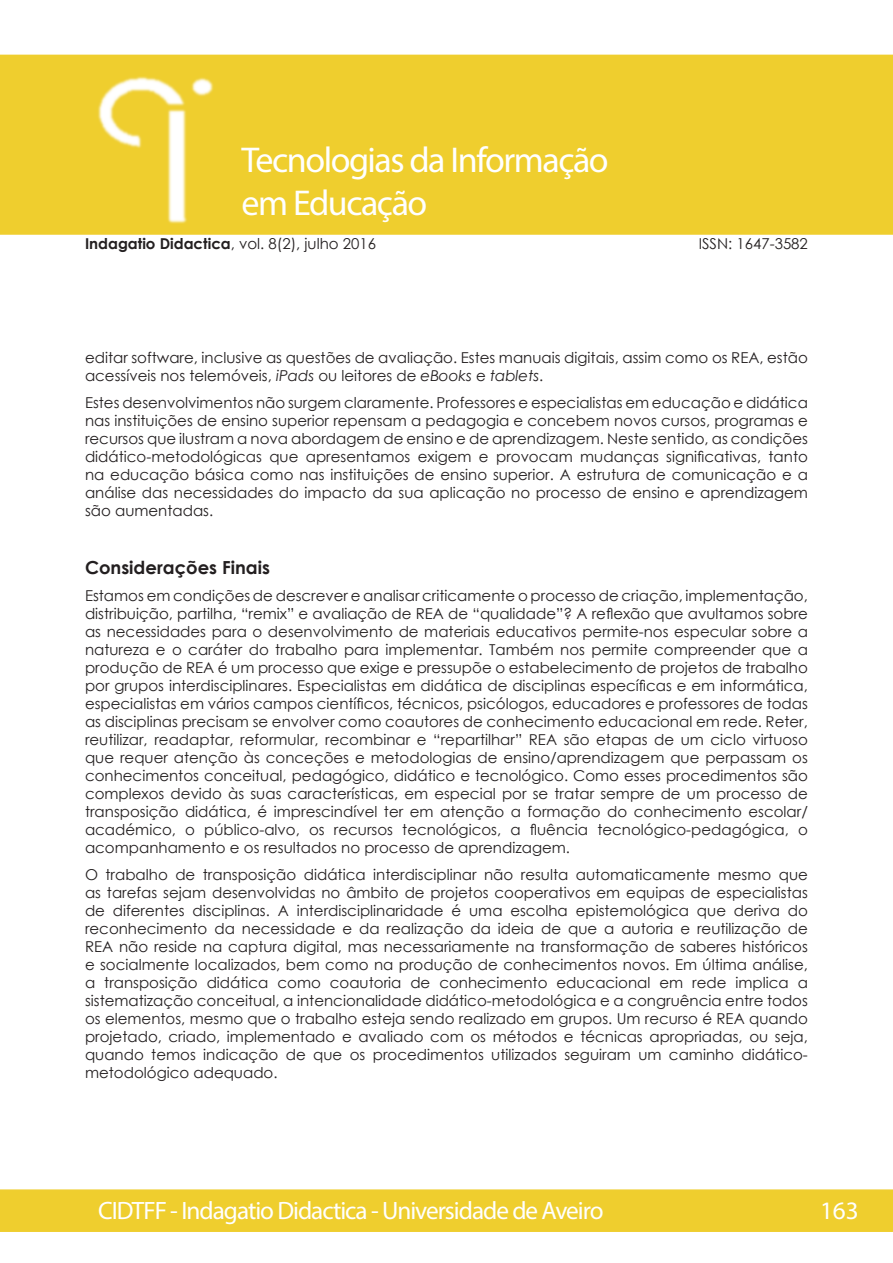
<style>
.page{position:relative;width:893px;height:1263px;background:#fff}
.page>*{position:absolute;margin:0;border:0;box-sizing:border-box;transform-origin:0 0}
.t1{font:36px/43.2px "Myriad Pro";letter-spacing:-.04em;color:#fff}
.t2{font:25.2px "Myriad Pro";letter-spacing:-.04em;color:#fff}
.t3{font:700 18px "Century Gothic";color:#231f20}
.t4{font:15px/18px "Century Gothic";color:#231f20;text-align:justify}
.s1{font-weight:700}
.s2{font-style:italic}
</style>
<div class="page">
<div style="left:0;top:1189px;width:893px;height:43px;background:#efce2e;border:2px solid #efce2e"></div>
<div style="left:0;top:55px;width:893px;height:180px;background:#efce2e"></div>
<img style="left:91px;top:77px;width:125px;height:146px">
<h1 class="t1" style="left:242px;top:138px;width:369px">Tecnologias da Informação em Educação</h1>
<p class="t4" style="left:85px;top:234px;width:293px"><span class="s1">Indagatio Didactica</span>, vol. 8(2), julho 2016</p>
<p class="t4" style="left:699px;top:234px;width:111px">ISSN: 1647-3582</p>
<p class="t4" style="left:85px;top:348px;width:724px">editar software, inclusive as questões de avaliação. Estes manuais digitais, assim como os REA, estão acessíveis nos telemóveis, <span class="s2">iPads</span> ou leitores de <span class="s2">eBooks</span> e <span class="s2">tablets</span>.</p>
<p class="t4" style="left:85px;top:393px;width:724px">Estes desenvolvimentos não surgem claramente. Professores e especialistas em educação e didática nas instituições de ensino superior repensam a pedagogia e concebem novos cursos, programas e recursos que ilustram a nova abordagem de ensino e de aprendizagem. Neste sentido, as condições didático-metodológicas que apresentamos exigem e provocam mudanças significativas, tanto na educação básica como nas instituições de ensino superior. A estrutura de comunicação e a análise das necessidades do impacto da sua aplicação no processo de ensino e aprendizagem são aumentadas.</p>
<p class="t3" style="left:85px;top:553px;width:187px">Considerações Finais</p>
<p class="t4" style="left:85px;top:586px;width:724px">Estamos em condições de descrever e analisar criticamente o processo de criação, implementação, distribuição, partilha, “remix” e avaliação de REA de “qualidade”? A reflexão que avultamos sobre as necessidades para o desenvolvimento de materiais educativos permite-nos especular sobre a natureza e o caráter do trabalho para implementar. Também nos permite compreender que a produção de REA é um processo que exige e pressupõe o estabelecimento de projetos de trabalho por grupos interdisciplinares. Especialistas em didática de disciplinas específicas e em informática, especialistas em vários campos científicos, técnicos, psicólogos, educadores e professores de todas as disciplinas precisam se envolver como coautores de conhecimento educacional em rede. Reter, reutilizar, readaptar, reformular, recombinar e “repartilhar” REA são etapas de um ciclo virtuoso que requer atenção às conceções e metodologias de ensino/aprendizagem que perpassam os conhecimentos conceitual, pedagógico, didático e tecnológico. Como esses procedimentos são complexos devido às suas características, em especial por se tratar sempre de um processo de transposição didática, é imprescindível ter em atenção a formação do conhecimento escolar/ académico, o público-alvo, os recursos tecnológicos, a fluência tecnológico-pedagógica, o acompanhamento e os resultados no processo de aprendizagem.</p>
<p class="t4" style="left:85px;top:865px;width:724px">O trabalho de transposição didática interdisciplinar não resulta automaticamente mesmo que as tarefas sejam desenvolvidas no âmbito de projetos cooperativos em equipas de especialistas de diferentes disciplinas. A interdisciplinaridade é uma escolha epistemológica que deriva do reconhecimento da necessidade e da realização da ideia de que a autoria e reutilização de REA não reside na captura digital, mas necessariamente na transformação de saberes históricos e socialmente localizados, bem como na produção de conhecimentos novos. Em última análise, a transposição didática como coautoria de conhecimento educacional em rede implica a sistematização conceitual, a intencionalidade didático-metodológica e a congruência entre todos os elementos, mesmo que o trabalho esteja sendo realizado em grupos. Um recurso é REA quando projetado, criado, implementado e avaliado com os métodos e técnicas apropriadas, ou seja, quando temos indicação de que os procedimentos utilizados seguiram um caminho didático&shy;metodológico adequado.</p>
<h2 class="t2" style="left:98px;top:1194px;width:507px">CIDTFF - Indagatio Didactica - Universidade de Aveiro</h2>
<h2 class="t2" style="left:820px;top:1194px;width:40px">163</h2>
</div>
